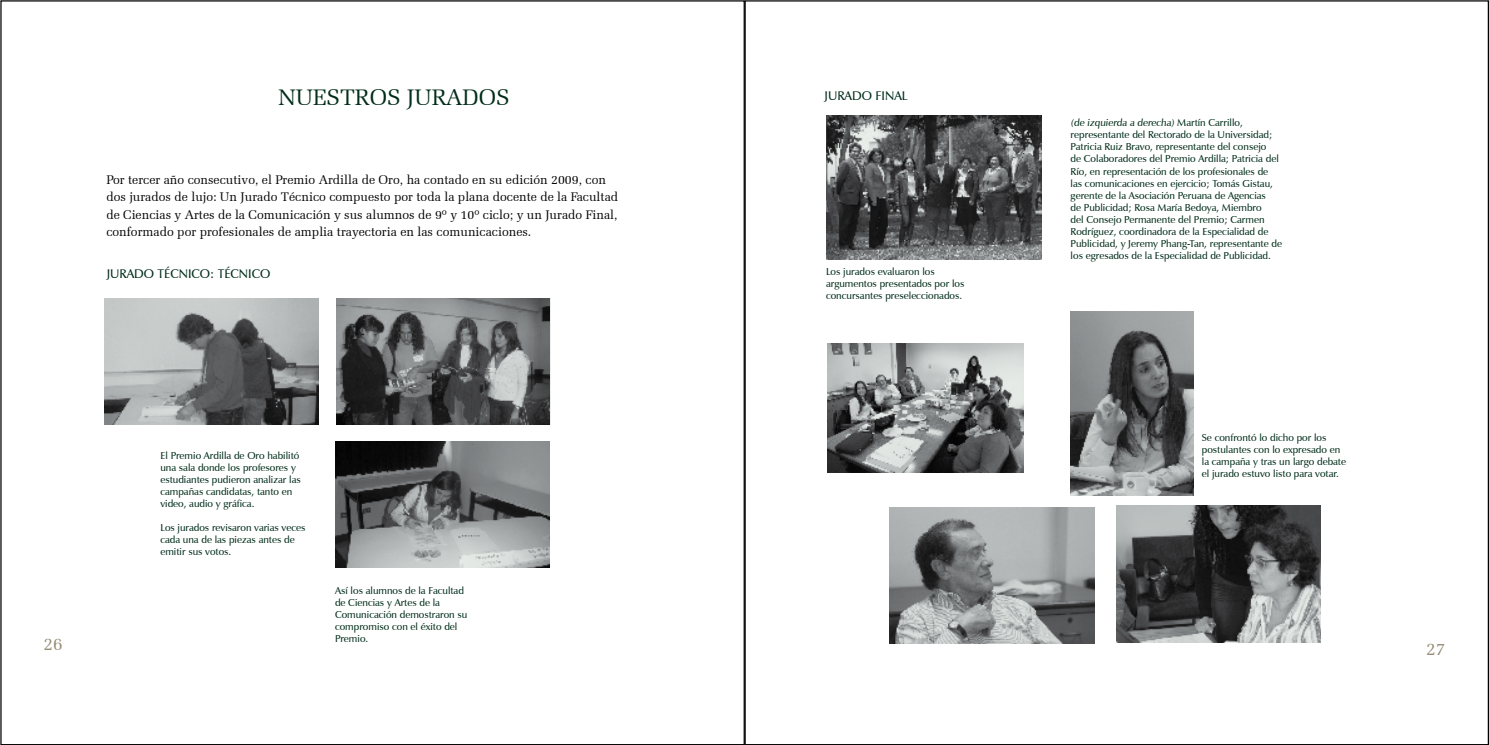
<style>
.page{position:relative;width:1489px;height:745px;background:#fff}
.page>*{position:absolute;margin:0;border:0;box-sizing:border-box;transform-origin:0 0}
.t1{font:22.5px "Zapf Elliptical 711 BT";color:#002d1a}
.t2{font:17.5px "Zapf Elliptical 711 BT";color:#968d78}
.t3{font:12.5px/17.5px "Zapf Elliptical 711 BT";color:#000}
.t4{font:600 12.5px "Zapf Humanist 601 BT";color:#002d1a}
.t5{font:600 10px/12px "Zapf Humanist 601 BT";color:#002d1a}
</style>
<div class="page">
<img style="left:827px;top:343px;width:196px;height:129px">
<img style="left:826px;top:115px;width:215px;height:144px">
<img style="left:1070px;top:311px;width:123px;height:184px">
<img style="left:889px;top:507px;width:204px;height:136px">
<img style="left:1116px;top:505px;width:204px;height:137px">
<img style="left:105px;top:298px;width:214px;height:126px">
<img style="left:336px;top:298px;width:213px;height:126px">
<img style="left:335px;top:441px;width:214px;height:126px">
<h1 class="t1" style="left:278px;top:84px;width:17px">nuestros</h1>
<p class="t4" style="left:824px;top:88px;width:82px">Jurado Final</p>
<h1 class="t1" style="left:407px;top:84px;width:16px">jurados</h1>
<p class="t3" style="left:106px;top:170px;width:513px">Por tercer año consecutivo, el Premio Ardilla de Oro, ha contado en su edición 2009, con dos jurados de lujo: Un Jurado Técnico compuesto por toda la plana docente de la Facultad de Ciencias y Artes de la Comunicación y sus alumnos de 9º y 10º ciclo; y un Jurado Final, conformado por profesionales de amplia trayectoria en las comunicaciones.</p>
<p class="t4" style="left:107px;top:265px;width:165px">Jurado Técn ico: Técn ico</p>
<p class="t5" style="left:160px;top:449px;width:142px">El Premio Ardilla de Oro habilitó una sala donde los profesores y estudiantes pudieron analizar las campañas candidatas, tanto en video, audio y gráfica.</p>
<p class="t5" style="left:160px;top:521px;width:146px">Los jurados revisaron varias veces cada una de las piezas antes de emitir sus votos.</p>
<p class="t5" style="left:826px;top:265px;width:140px">Los jurados evaluaron los argumentos presentados por los concursantes preseleccionados.</p>
<p class="t5" style="left:1070px;top:117px;width:213px">(de izquierda a derecha) M artín Carrillo, representante del Rectorado de la Universidad; Patricia Ruiz Bravo, representante del consejo<br>de Colaboradores del Premio Ardilla; Patricia del Río, en representación de los profesionales de las comunicaciones en ejercicio; Tomás Gistau, gerente de la Asociación Peruana de Agencias<br>de Publicidad; Rosa María Bedoya, Miembro<br>del Consejo Permanente del Premio; Carmen Rodríguez, coordinadora de la especialidad de Publicidad, y Jeremy Phang-Tan, representante de los egresados de la Especialidad de Publicidad.</p>
<p class="t5" style="left:1201px;top:431px;width:146px">Se confrontó lo dicho por los postulantes con lo expresado en la campaña y tras un largo debate el jurado estuvo listo para votar.</p>
<p class="t5" style="left:335px;top:583px;width:134px">Así los alumnos de la Facultad de Ciencias y Artes de la<br>Comunicación demostraron su compromiso con el éxito del<br>Premio.</p>
<h2 class="t2" style="left:44px;top:632px;width:21px">26</h2>
<h2 class="t2" style="left:1425px;top:638px;width:21px">27</h2>
</div>
